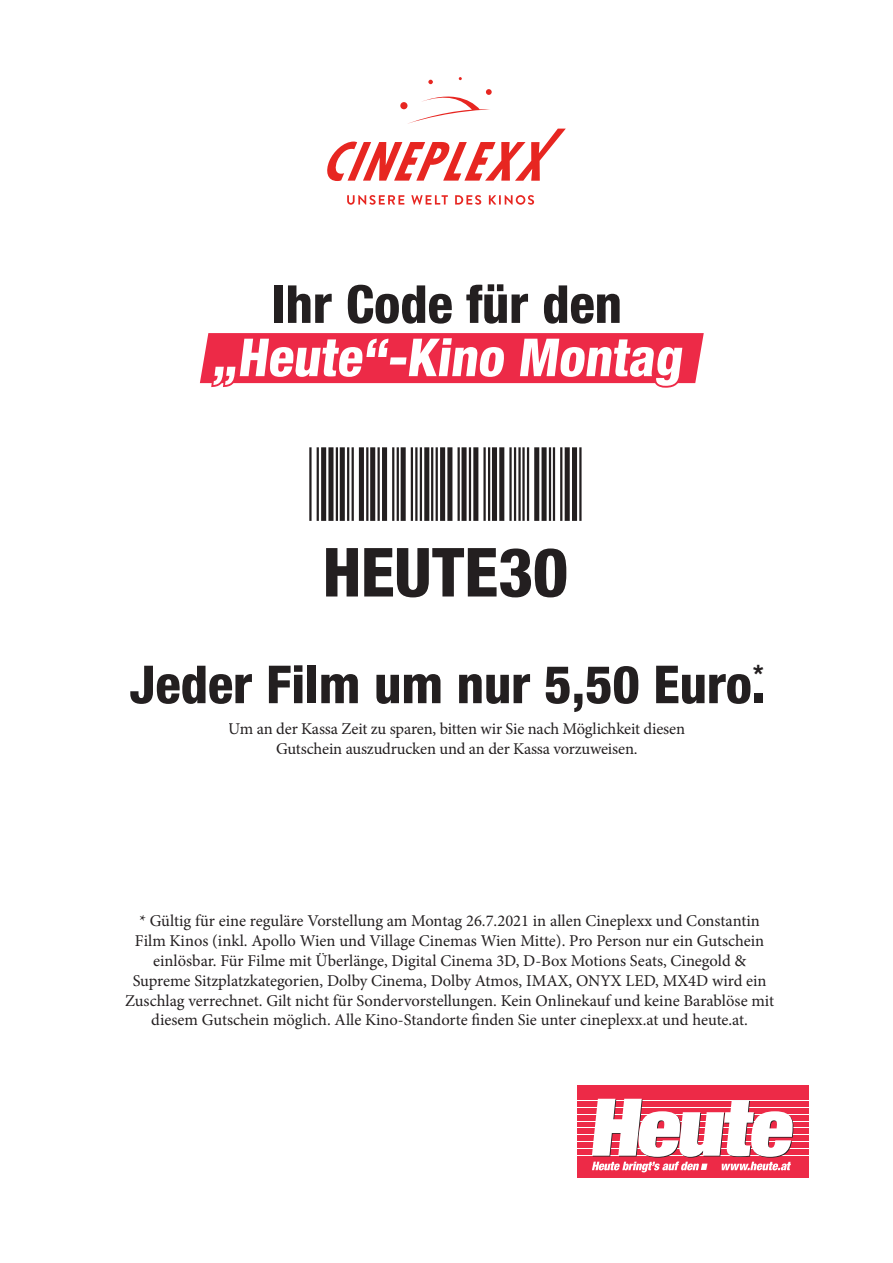
<style>
.page{position:relative;width:893px;height:1263px;background:#fff}
.page>*{position:absolute;margin:0;border:0;box-sizing:border-box;transform-origin:0 0}
.t1{font:800 condensed 67.8px "Helvetica Neue LT Pro";letter-spacing:-.005em;color:#231f20}
.t2{font:800 condensed 52.5px "Helvetica Neue LT Pro";color:#231f20}
.t3{font:800 condensed 52.5px "Helvetica Neue LT Pro";color:#fff}
.t4{font:16.5px/19.8px "Minion Pro";letter-spacing:-.005em;color:#231f20;text-align:center}
</style>
<div class="page">
<svg style="left:200px;top:333px;width:504px;height:55px;background:#ee3f59"></svg>
<svg style="left:327px;top:77px;width:239px;height:104px"></svg>
<svg style="left:347px;top:195px;width:57px;height:10px"></svg>
<svg style="left:411px;top:195px;width:37px;height:10px"></svg>
<svg style="left:455px;top:195px;width:26px;height:10px"></svg>
<svg style="left:489px;top:195px;width:45px;height:10px"></svg>
<div style="left:577px;top:1085px;width:231px;height:93px;background:#ed2a47"></div>
<hr style="left:577px;top:1100px;width:231px;height:1px;background:#fff">
<hr style="left:577px;top:1107px;width:231px;height:1px;background:#fff">
<hr style="left:577px;top:1114px;width:144px;height:1px;background:#fff">
<hr style="left:577px;top:1121px;width:79px;height:1px;background:#fff">
<hr style="left:577px;top:1128px;width:60px;height:1px;background:#fff">
<hr style="left:577px;top:1134px;width:33px;height:1px;background:#fff">
<hr style="left:577px;top:1141px;width:58px;height:1px;background:#fff">
<hr style="left:577px;top:1155px;width:231px;height:1px;background:#fff">
<hr style="left:577px;top:1148px;width:231px;height:1px;background:#fff">
<svg style="left:592px;top:1099px;width:216px;height:73px"></svg>
<h2 class="t2" style="left:271px;top:272px;width:352px">Ihr Code für den</h2>
<h2 class="t3" style="left:212px;top:325px;width:479px">„Heute“-Kino Montag</h2>
<h1 class="t1" style="left:323px;top:531px;width:247px">HEUTE30</h1>
<h2 class="t2" style="left:129px;top:652px;width:638px">Jeder Film um nur 5,50 Euro. <sup>*</sup></h2>
<p class="t4" style="left:229px;top:719px;width:458px">Um an der Kassa Zeit zu sparen, bitten wir Sie nach Möglichkeit diesen<br>Gutschein auszudrucken und an der Kassa vorzuweisen.</p>
<p class="t4" style="left:125px;top:911px;width:651px">* Gültig für eine reguläre Vorstellung am Montag 26.7.2021 in allen Cineplexx und Constantin Film Kinos (inkl. Apollo Wien und Village Cinemas Wien Mitte). Pro Person nur ein Gutschein einlösbar. Für Filme mit Überlänge, Digital Cinema 3D, D-Box Motions Seats, Cinegold &amp; Supreme Sitzplatzkategorien, Dolby Cinema, Dolby Atmos, IMAX, ONYX LED, MX4D wird ein Zuschlag verrechnet. Gilt nicht für Sondervorstellungen. Kein Onlinekauf und keine Barablöse mit diesem Gutschein möglich. Alle Kino-Standorte finden Sie unter cineplexx.at und heute.at.</p>
</div>
